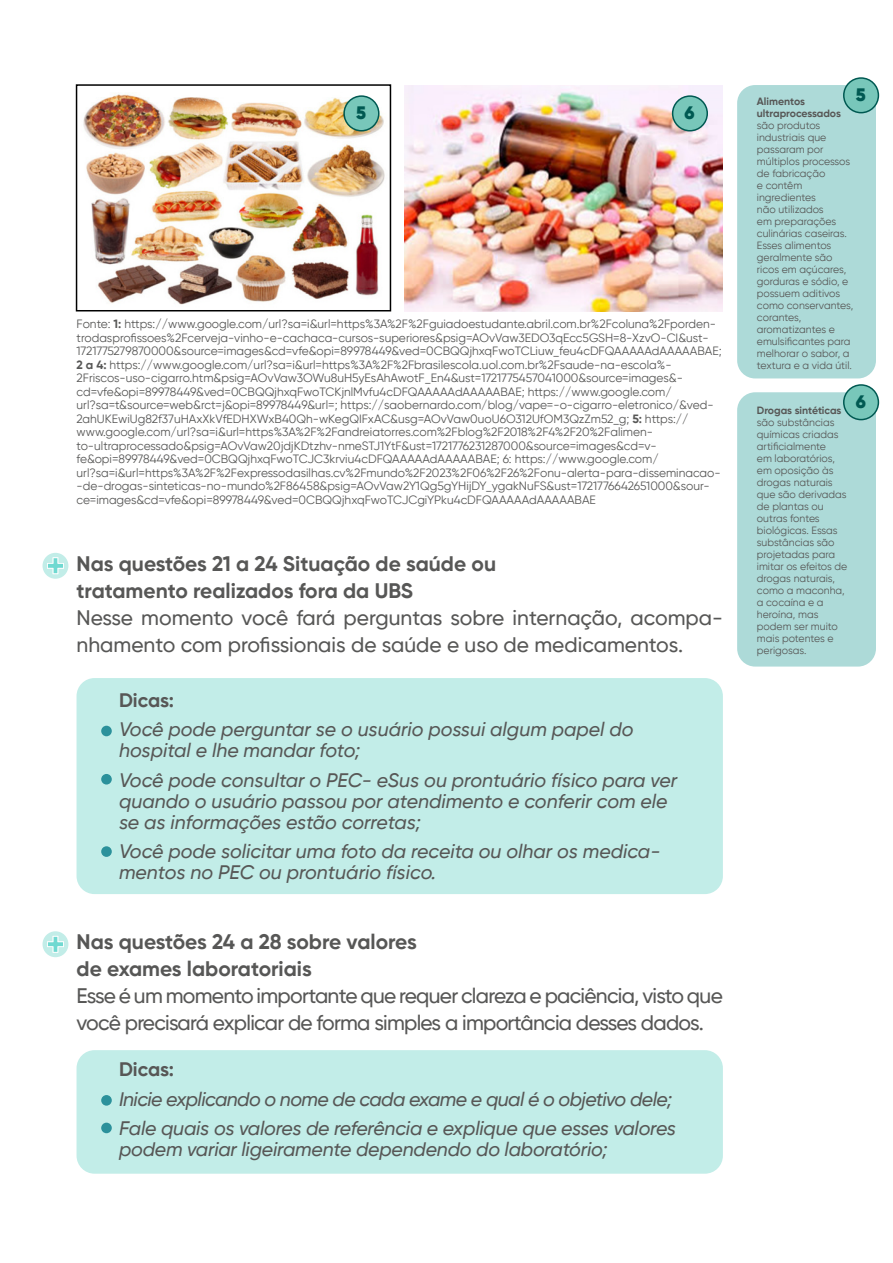
<style>
.page{position:relative;width:893px;height:1263px;background:#fff}
.page>*{position:absolute;margin:0;border:0;box-sizing:border-box;transform-origin:0 0}
.t1{font:500 21px/27px "Gilroy";letter-spacing:-.035em;color:#575756}
.t2{font:700 21px/27px "Gilroy";color:#575756}
.t3{font:500 21px/27px "Gilroy";color:#575756}
.t4{font:italic 500 19.5px/21px "Gilroy";letter-spacing:-.01em;color:#575756}
.t5{font:italic 500 19.5px/29.5px "Gilroy";letter-spacing:-.03em;color:#575756}
.t6{font:700 19.5px "Gilroy";color:#575756}
.t7{font:900 18px "Gilroy";color:#005952}
.t8{font:12px/13.5px "Gilroy";color:#575756}
.t9{font:10.5px/12px "Gilroy";color:#575756}
.t10{font:700 10.5px/12px "Gilroy";color:#575756}
.s1{font-weight:700}
</style>
<div class="page">
<div style="left:77px;top:678px;width:646px;height:216px;background:#c2ede8;border-radius:18px"></div>
<div style="left:77px;top:1050px;width:646px;height:124px;background:#c2ede8;border-radius:18px"></div>
<img style="left:83px;top:93px;width:302px;height:212px">
<div style="left:76px;top:84px;width:315px;height:227px;border:2px solid #000"></div>
<div style="left:344px;top:96px;width:35px;height:35px;background:#78c7ba;border-radius:50%"></div>
<div style="left:343px;top:95px;width:36px;height:36px;border:2px solid #005952;border-radius:50%"></div>
<img style="left:404px;top:86px;width:319px;height:225px">
<div style="left:673px;top:96px;width:34px;height:35px;background:#78c7ba;border-radius:50%"></div>
<div style="left:672px;top:95px;width:36px;height:36px;border:2px solid #005952;border-radius:50%"></div>
<div style="left:737px;top:392px;width:139px;height:274px;background:#addad8;border-radius:18px"></div>
<div style="left:737px;top:85px;width:139px;height:293px;background:#addad8;border-radius:18px"></div>
<div style="left:844px;top:78px;width:34px;height:35px;background:#78c7ba;border-radius:50%"></div>
<div style="left:843px;top:77px;width:36px;height:36px;border:2px solid #005952;border-radius:50%"></div>
<div style="left:844px;top:385px;width:34px;height:35px;background:#78c7ba;border-radius:50%"></div>
<div style="left:843px;top:384px;width:36px;height:36px;border:2px solid #005952;border-radius:50%"></div>
<svg style="left:43px;top:553px;width:25px;height:26px"></svg>
<svg style="left:43px;top:931px;width:25px;height:26px"></svg>
<div style="left:101px;top:726px;width:11px;height:10px;background:#2b919b;border-radius:50%"></div>
<div style="left:101px;top:774px;width:11px;height:10px;background:#2b919b;border-radius:50%"></div>
<div style="left:101px;top:846px;width:11px;height:11px;background:#2b919b;border-radius:50%"></div>
<div style="left:101px;top:1095px;width:11px;height:11px;background:#2b919b;border-radius:50%"></div>
<div style="left:101px;top:1123px;width:11px;height:10px;background:#2b919b;border-radius:50%"></div>
<h3 class="t7" style="left:356px;top:101px;width:11px">5</h3>
<h3 class="t7" style="left:685px;top:101px;width:12px">6</h3>
<p class="t8" style="left:77px;top:317px;width:641px">Fonte: <span class="s1">1:</span> https://www.google.com/url?sa=i&amp;url=https%3A%2F%2Fguiadoestudante.abril.com.br%2Fcoluna%2Fporden&shy;trodasprofissoes%2Fcerveja-vinho-e-cachaca-cursos-superiores&amp;psig=AOvVaw3EDO3qEcc5GSH-8XzvO-C</p>
<p class="t8" style="left:667px;top:330px;width:19px">I&amp;ust=</p>
<p class="t8" style="left:77px;top:330px;width:647px;text-indent:626px">- 1721775279870000&amp;source=images&amp;cd=vfe&amp;opi=89978449&amp;ved=0CBQQjhxqFwoTCLiuw_feu4cDFQAAAAAdAAAAABAE; <span class="s1">2 a 4:</span> https://www.google.com/url?sa=i&amp;url=https%3A%2F%2Fbrasilescola.uol.com.br%2Fsaude-na-escola%- 2Friscos-uso-cigarro.htm&amp;psig=AOvVaw3OWu8uH5yEsAhAwotF_En4&amp;ust=1721775457041000&amp;source=images&amp;- cd=vfe&amp;opi=89978449&amp;ved=0CBQQjhxqFwoTCKjnlMvfu4cDFQAAAAAdAAAAABAE; https://www.google.com/ url?sa=t&amp;source=web&amp;rct=j&amp;opi=89978449&amp;url=; https://saobernardo.com/blog/vape-o-cigar</p>
<p class="t8" style="left:598px;top:398px;width:11px">ro-eletronico/&amp;ved=</p>
<p class="t8" style="left:707px;top:398px;width:8px">-</p>
<p class="t8" style="left:77px;top:411px;width:646px">2ahUKEwiUg82f37uHAxXkVfEDHXWxB40Qh-wKegQI FxAC&amp;usg=AOvVaw0uoU6O312UfOM3QzZm52_g; <span class="s1">5:</span> https:// www.google.com/url?sa=i&amp;url=https%3A%2F%2Fandreiatorres.com%2Fblog%2F2018%2F4%2F20%2Falimen&shy;to-ultraprocessado&amp;psig=AOvVaw20jdjKDtzhv-nmeSTJ1YtF&amp;ust=1721776231287000&amp;source=images&amp;cd=v&shy;fe&amp;opi=89978449&amp;ved=0CBQQjhxqFwoTCJC3krviu4cDFQAAAAAdAAAAABAE; 6: https://www.google.com/ url?sa=i&amp;url=https%3A%2F%2Fexpressodasilhas.cv%2Fmundo%2F2023%2F06%2F26%2Fonu-alerta-para-disseminacao--de-drogas-sinteticas-no-mundo%2F86458&amp;psig=AOvVaw2Y1Qg5gYHijDY_ygakNuFS&amp;ust=1721776642651000&amp;sour&shy;ce=images&amp;cd=vfe&amp;opi=89978449&amp;ved=0CBQQjhxqFwoTCJCgiYPku4cDFQAAAAAdAAAAABAE</p>
<h1 class="t2" style="left:77px;top:550px;width:421px">Nas questões 21 a 24 Situação de saúde ou tratamento realizados fora da UBS</h1>
<h1 class="t3" style="left:77px;top:604px;width:648px">Nesse momento você fará perguntas sobre internação, acompa&shy;nhamento com profissionais de saúde e uso de medicamentos.</h1>
<h2 class="t6" style="left:119px;top:688px;width:57px">Dicas:</h2>
<h2 class="t4" style="left:119px;top:719px;width:516px">Você pode perguntar se o usuário possui algum papel do hospital e lhe mandar foto;</h2>
<h2 class="t4" style="left:119px;top:769px;width:560px">Você pode consultar o PEC- eSus ou prontuário físico para ver quando o usuário passou por atendimento e conferir com ele se as informações estão corretas;</h2>
<h2 class="t4" style="left:119px;top:841px;width:543px">Você pode solicitar uma foto da receita ou olhar os medica&shy;mentos no PEC ou prontuário físico.</h2>
<h1 class="t2" style="left:77px;top:928px;width:342px">Nas questões 24 a 28 sobre valores de exames laboratoriais</h1>
<h1 class="t1" style="left:77px;top:982px;width:648px">Esse é um momento importante que requer clareza e paciência, visto que você precisará explicar de forma simples a importância desses dados.</h1>
<h2 class="t6" style="left:119px;top:1057px;width:57px">Dicas:</h2>
<h2 class="t5" style="left:119px;top:1084px;width:559px">Inicie explicando o nome de cada exame e qual é o objetivo dele;<br>Fale quais os valores de referência e explique que esses valores</h2>
<h2 class="t4" style="left:119px;top:1139px;width:490px">podem variar ligeiramente dependendo do laboratório;</h2>
<h3 class="t7" style="left:856px;top:83px;width:11px">5</h3>
<p class="t10" style="left:757px;top:95px;width:86px">Alimentos ultraprocessados</p>
<p class="t9" style="left:757px;top:119px;width:98px">são produtos industriais que passaram por múltiplos processos de fabricação<br>e contêm ingredientes<br>não utilizados<br>em preparações culinárias caseiras.<br>Esses alimentos geralmente são ricos em açúcares, gorduras e sódio, e possuem aditivos como conservantes, corantes, aromatizantes e emulsificantes para melhorar o sabor, a textura e a vida útil.</p>
<p class="t10" style="left:757px;top:404px;width:86px">Drogas sintéticas</p>
<p class="t9" style="left:757px;top:416px;width:92px">são substâncias químicas criadas artificialmente<br>em laboratórios, em oposição às drogas naturais que são derivadas de plantas ou outras fontes biológicas. Essas substâncias são projetadas para imitar os efeitos de drogas naturais, como a maconha, a cocaína e a heroína, mas podem ser muito mais potentes e perigosas.</p>
<h3 class="t7" style="left:856px;top:390px;width:12px">6</h3>
</div>
